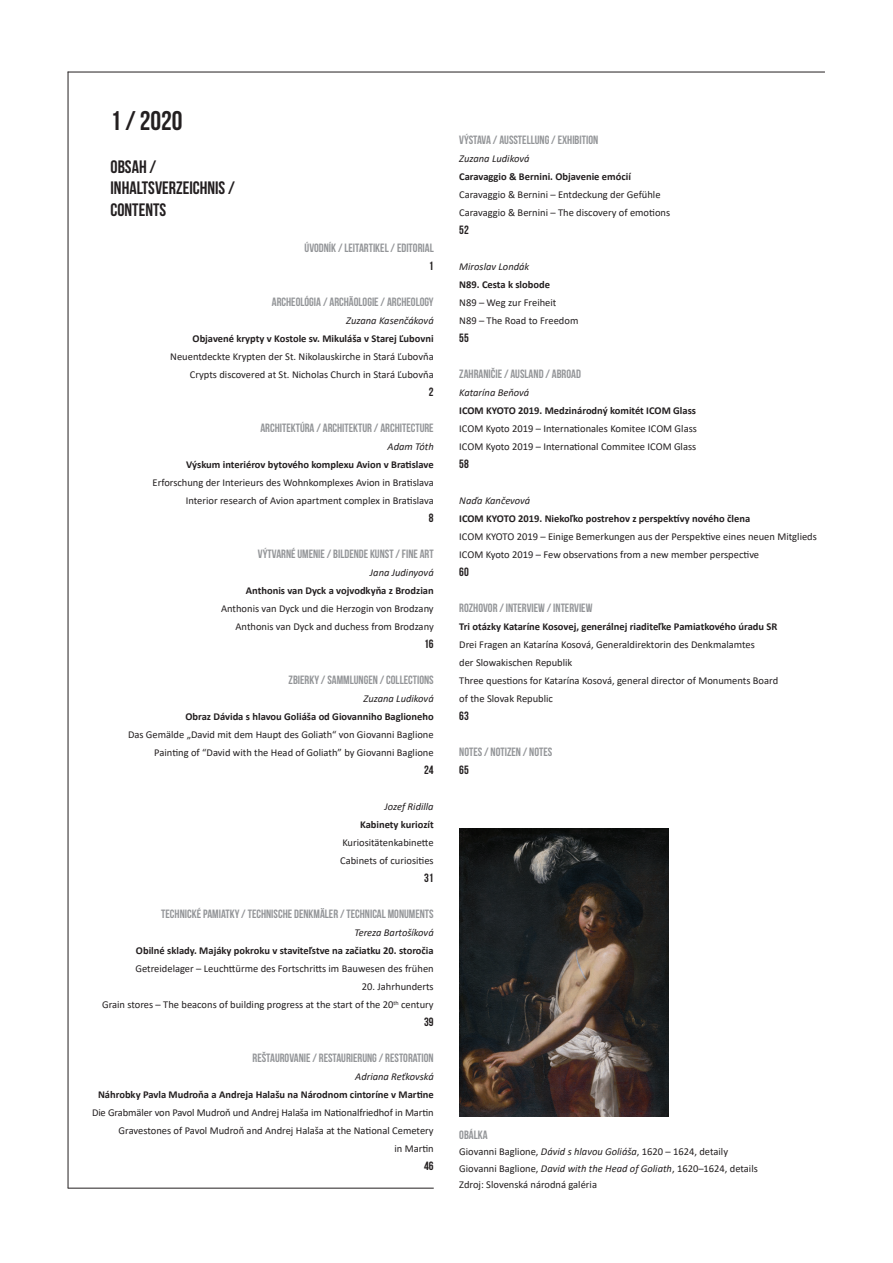
<style>
.page{position:relative;width:893px;height:1263px;background:#fff}
.page>*{position:absolute;margin:0;border:0;box-sizing:border-box;transform-origin:0 0}
.t1{font:27px "Bebas Neue";color:#231f20}
.t2{font:18px/21.6px "Bebas Neue";color:#231f20}
.t3{font:12px "Bebas Neue";color:#939598}
.t4{font:12px "Bebas Neue";color:#231f20}
.t5{font:10.5px/18px "Calibri";color:#231f20}
.t6{font:700 10.5px "Calibri";color:#231f20}
.t7{font:italic 10.5px "Calibri";color:#231f20}
.s1{font-style:italic}
</style>
<div class="page">
<hr style="left:68px;top:72px;width:757px;height:1px;background:#231f20">
<hr style="left:68px;top:72px;width:1px;height:1116px;background:#231f20">
<hr style="left:68px;top:1188px;width:366px;height:1px;background:#231f20">
<img style="left:459px;top:828px;width:209px;height:288px">
<h1 class="t1" style="left:111px;top:105px;width:74px">1 / 2020</h1>
<h2 class="t2" style="left:111px;top:156px;width:126px">OBSAH /<br>INHALTSVERZEICHNIS /<br>CONTENTS</h2>
<p class="t3" style="left:305px;top:241px;width:131px">ÚVODNÍK / LEITARTIKEL / EDITORIAL</p>
<p class="t4" style="left:429px;top:259px;width:6px">1</p>
<p class="t3" style="left:272px;top:295px;width:163px">ARCHEOLÓGIA / ARCHÄOLOGIE / ARCHEOLOGY</p>
<p class="t7" style="left:346px;top:313px;width:89px">Zuzana Kasenčáková</p>
<p class="t6" style="left:193px;top:331px;width:243px">Objavené krypty v Kostole sv. Mikuláša v Starej Ľubovni</p>
<p class="t5" style="left:170px;top:347px;width:265px;text-align:right">Neuentdeckte Krypten der St. Nikolauskirche in Stará Ľubovňa<br>Crypts discovered at St. Nicholas Church in Stará Ľubovňa</p>
<p class="t4" style="left:429px;top:385px;width:6px">2</p>
<p class="t3" style="left:260px;top:421px;width:175px">ARCHITEKTÚRA / ARCHITEKTUR / ARCHITECTURE</p>
<p class="t7" style="left:388px;top:439px;width:48px">Adam Tóth</p>
<p class="t6" style="left:186px;top:457px;width:249px">Výskum interiérov bytového komplexu Avion v Bratislave</p>
<p class="t5" style="left:153px;top:473px;width:283px;text-align:right">Erforschung der Interieurs des Wohnkomplexes Avion in Bratislava<br>Interior research of Avion apartment complex in Bratislava</p>
<p class="t4" style="left:429px;top:511px;width:6px">8</p>
<p class="t3" style="left:258px;top:547px;width:177px">VÝTVARNÉ UMENIE / BILDENDE KUNST / FINE ART</p>
<p class="t7" style="left:370px;top:565px;width:65px">Jana Judinyová</p>
<p class="t6" style="left:246px;top:583px;width:189px">Anthonis van Dyck a vojvodkyňa z Brodzian</p>
<p class="t5" style="left:221px;top:599px;width:214px;text-align:right">Anthonis van Dyck und die Herzogin von Brodzany<br>Anthonis van Dyck and duchess from Brodzany</p>
<p class="t4" style="left:424px;top:637px;width:11px">16</p>
<p class="t3" style="left:289px;top:673px;width:147px">ZBIERKY / SAMMLUNGEN / COLLECTIONS</p>
<p class="t7" style="left:363px;top:691px;width:72px">Zuzana Ludiková</p>
<p class="t6" style="left:185px;top:709px;width:250px">Obraz Dávida s hlavou Goliáša od Giovanniho Baglioneho</p>
<p class="t5" style="left:128px;top:725px;width:307px;text-align:right">Das Gemälde „David mit dem Haupt des Goliath“ von Giovanni Baglione<br>Painting of “David with the Head of Goliath” by Giovanni Baglione</p>
<p class="t4" style="left:424px;top:763px;width:11px">24</p>
<p class="t7" style="left:384px;top:799px;width:51px">Jozef Ridilla</p>
<p class="t6" style="left:360px;top:817px;width:75px">Kabinety kuriozít</p>
<p class="t5" style="left:340px;top:833px;width:95px">Kuriositätenkabinette<br>Cabinets of curiosities</p>
<p class="t4" style="left:424px;top:871px;width:11px">31</p>
<p class="t3" style="left:161px;top:907px;width:274px">TECHNICKÉ PAMIATKY / TECHNISCHE DENKMÄLER / TECHNICAL MONUMENTS</p>
<p class="t7" style="left:354px;top:925px;width:81px">Tereza Bartošíková</p>
<p class="t6" style="left:136px;top:943px;width:299px">Obilné sklady. Majáky pokroku v staviteľstve na začiatku 20. storočia</p>
<p class="t5" style="left:135px;top:959px;width:300px">Getreidelager – Leuchttürme des Fortschritts im Bauwesen des frühen</p>
<p class="t5" style="left:102px;top:977px;width:333px;text-align:right">20. Jahrhunderts<br>Grain stores – The beacons of building progress at the start of the 20<sup>th</sup> century</p>
<p class="t4" style="left:424px;top:1015px;width:11px">39</p>
<p class="t3" style="left:253px;top:1051px;width:183px">REŠTAUROVANIE / RESTAURIERUNG / RESTORATION</p>
<p class="t7" style="left:355px;top:1069px;width:80px">Adriana Reťkovská</p>
<p class="t6" style="left:98px;top:1087px;width:337px">Náhrobky Pavla Mudroňa a Andreja Halašu na Národnom cintoríne v Martine</p>
<p class="t5" style="left:92px;top:1103px;width:343px;text-align:right">Die Grabmäler von Pavol Mudroň und Andrej Halaša im Nationalfriedhof in Martin<br>Gravestones of Pavol Mudroň and Andrej Halaša at the National Cemetery<br>in Martin</p>
<p class="t4" style="left:424px;top:1159px;width:11px">46</p>
<p class="t3" style="left:459px;top:133px;width:140px">VÝSTAVA / AUSSTELLUNG / EXHIBITION</p>
<p class="t7" style="left:459px;top:151px;width:72px">Zuzana Ludiková</p>
<p class="t6" style="left:459px;top:169px;width:173px">Caravaggio &amp; Bernini. Objavenie emócií</p>
<p class="t5" style="left:459px;top:185px;width:212px">Caravaggio &amp; Bernini – Entdeckung der Gefühle<br>Caravaggio &amp; Bernini – The discovery of emotions</p>
<p class="t4" style="left:459px;top:223px;width:11px">52</p>
<p class="t7" style="left:459px;top:259px;width:72px">Miroslav Londák</p>
<p class="t6" style="left:459px;top:277px;width:92px">N89. Cesta k slobode</p>
<p class="t5" style="left:459px;top:293px;width:121px">N89 – Weg zur Freiheit<br>N89 – The Road to Freedom</p>
<p class="t4" style="left:459px;top:331px;width:11px">55</p>
<p class="t3" style="left:459px;top:367px;width:123px">ZAHRANIČIE / AUSLAND / ABROAD</p>
<p class="t7" style="left:459px;top:385px;width:72px">Katarína Beňová</p>
<p class="t6" style="left:459px;top:403px;width:238px">ICOM KYOTO 2019. Medzinárodný komitét ICOM Glass</p>
<p class="t5" style="left:459px;top:419px;width:239px">ICOM Kyoto 2019 – Internationales Komitee ICOM Glass<br>ICOM Kyoto 2019 – International Commitee ICOM Glass</p>
<p class="t4" style="left:459px;top:457px;width:11px">58</p>
<p class="t7" style="left:459px;top:493px;width:73px">Naďa Kančevová</p>
<p class="t6" style="left:459px;top:511px;width:292px">ICOM KYOTO 2019. Niekoľko postrehov z perspektívy nového člena</p>
<p class="t5" style="left:459px;top:527px;width:359px">ICOM KYOTO 2019 – Einige Bemerkungen aus der Perspektive eines neuen Mitglieds<br>ICOM Kyoto 2019 – Few observations from a new member perspective</p>
<p class="t4" style="left:459px;top:565px;width:11px">60</p>
<p class="t3" style="left:459px;top:601px;width:135px">ROZHOVOR / INTERVIEW / INTERVIEW</p>
<p class="t6" style="left:459px;top:619px;width:320px">Tri otázky Kataríne Kosovej, generálnej riaditeľke Pamiatkového úradu SR</p>
<p class="t5" style="left:459px;top:635px;width:320px">Drei Fragen an Katarína Kosová, Generaldirektorin des Denkmalamtes<br>der Slowakischen Republik<br>Three questions for Katarína Kosová, general director of Monuments Board of the Slovak Republic</p>
<p class="t4" style="left:459px;top:709px;width:11px">63</p>
<p class="t3" style="left:459px;top:745px;width:95px">NOTES / NOTIZEN / NOTES</p>
<p class="t4" style="left:459px;top:763px;width:11px">65</p>
<p class="t3" style="left:459px;top:1128px;width:30px">OBÁLKA</p>
<p class="t5" style="left:459px;top:1143px;width:300px;line-height:16.5px">Giovanni Baglione, <span class="s1">Dávid s hlavou Goliáša</span>, 1620 – 1624, detaily<br>Giovanni Baglione, <span class="s1">David with the Head of Goliath</span>, 1620–1624, details<br>Zdroj: Slovenská národná galéria</p>
</div>
